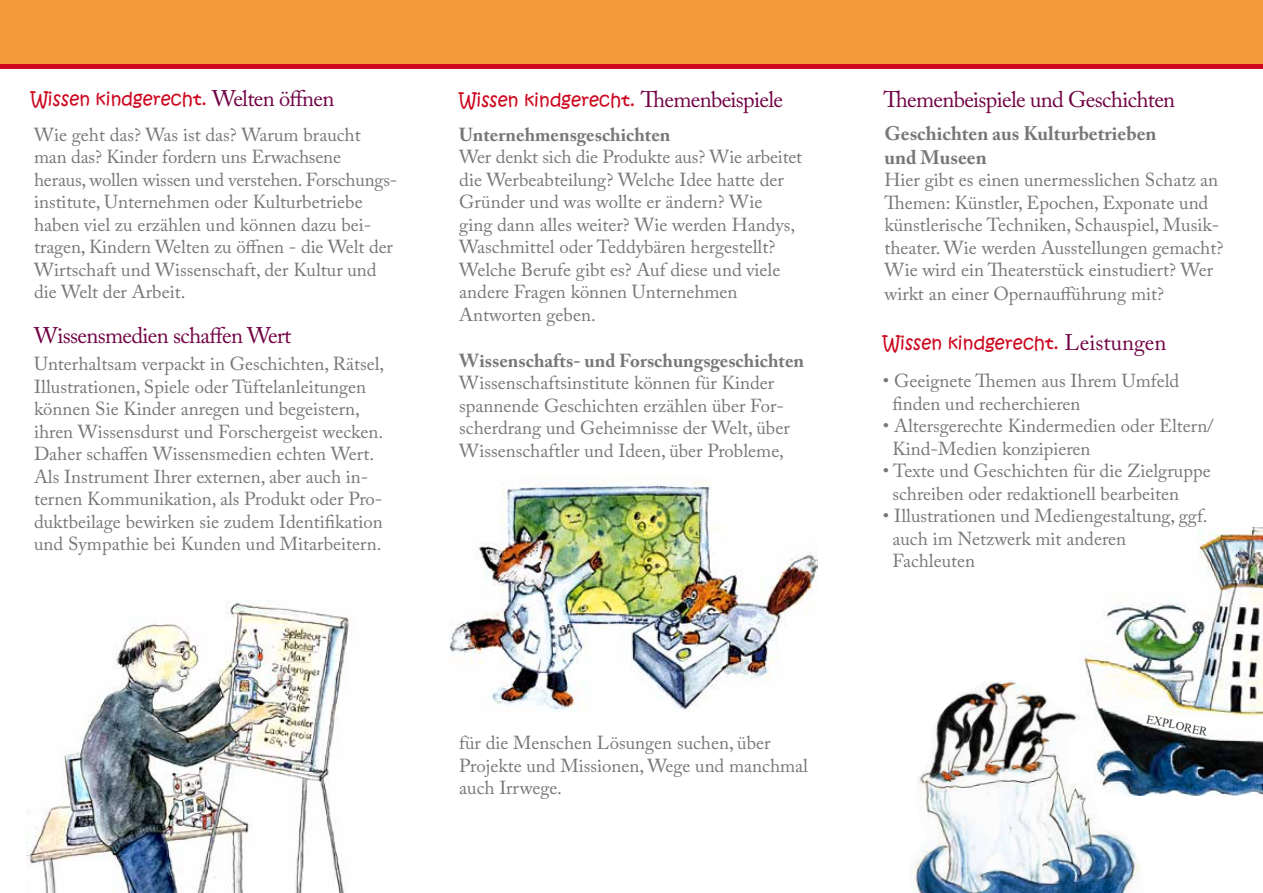
<style>
.page{position:relative;width:1263px;height:893px;background:#fff}
.page>*{position:absolute;margin:0;border:0;box-sizing:border-box;transform-origin:0 0}
.t1{font:22.5px "Adobe Caslon Pro";letter-spacing:-.03em;color:#710244}
.t2{font:700 19.5px/23.4px "Adobe Caslon Pro";color:#777}
.t3{font:18.75px/22.5px "Adobe Caslon Pro";color:#777}
.t4{font:700 18.75px "Adobe Caslon Pro";color:#777}
.t5{font:18px "Kristen ITC";color:#cd071e}
.t6{font:12px "Times New Roman";color:#313533}
.s1{font-family:"Adobe Caslon Pro";font-size:22.5px;color:#710244}
</style>
<div class="page">
<img style="left:449px;top:481px;width:369px;height:230px">
<img style="left:27px;top:616px;width:327px;height:277px">
<div style="left:0;top:0;width:1263px;height:68px;background:#cd071e"></div>
<div style="left:0;top:0;width:1263px;height:64px;background:#f39a3b"></div>
<img style="left:1083px;top:527px;width:180px;height:269px">
<img style="left:912px;top:680px;width:232px;height:213px">
<p class="t5" style="left:31px;top:88px;width:305px">Wissen kindgerecht. <span class="s1">Welten öffnen</span></p>
<p class="t1" style="left:883px;top:86px;width:293px">Themenbeispiele und Geschichten</p>
<p class="t5" style="left:459px;top:88px;width:325px">Wissen kindgerecht. <span class="s1">Themenbeispiele</span></p>
<p class="t3" style="left:34px;top:123px;width:365px">Wie geht das? Was ist das? Warum braucht man das? Kinder fordern uns Erwachsene heraus, wollen wissen und verstehen. Forschungs&shy;institute, Unternehmen oder Kulturbetriebe haben viel zu erzählen und können dazu bei&shy;tragen, Kindern Welten zu öffnen - die Welt der Wirtschaft und Wissenschaft, der Kultur und die Welt der Arbeit.</p>
<p class="t1" style="left:34px;top:322px;width:259px">Wissensmedien schaffen Wert</p>
<p class="t3" style="left:34px;top:352px;width:352px">Unterhaltsam verpackt in Geschichten, Rätsel, Illustrationen, Spiele oder Tüftelanleitungen können Sie Kinder anregen und begeistern, ihren Wissensdurst und Forschergeist wecken.<br>Daher schaffen Wissensmedien echten Wert.<br>Als Instrument Ihrer externen, aber auch in&shy;ternen Kommunikation, als Produkt oder Pro&shy;duktbeilage bewirken sie zudem Identifikation und Sympathie bei Kunden und Mitarbeitern.</p>
<p class="t4" style="left:459px;top:123px;width:213px">Unternehmensgeschichten</p>
<p class="t3" style="left:459px;top:146px;width:344px">Wer denkt sich die Produkte aus? Wie arbeitet die Werbeabteilung? Welche Idee hatte der Gründer und was wollte er ändern? Wie<br>ging dann alles weiter? Wie werden Handys, Waschmittel oder Teddybären hergestellt?<br>Welche Berufe gibt es? Auf diese und viele andere Fragen können Unternehmen Antworten geben.</p>
<p class="t4" style="left:459px;top:349px;width:346px">Wissenschafts- und Forschungsgeschichten</p>
<p class="t3" style="left:459px;top:372px;width:332px">Wissenschaftsinstitute können für Kinder spannende Geschichten erzählen über For&shy;scherdrang und Geheimnisse der Welt, über Wissenschaftler und Ideen, über Probleme,</p>
<p class="t3" style="left:459px;top:732px;width:350px">für die Menschen Lösungen suchen, über<br>Projekte und Missionen, Wege und manchmal auch Irrwege.</p>
<p class="t2" style="left:884px;top:122px;width:273px">Geschichten aus Kulturbetrieben und Museen</p>
<p class="t3" style="left:884px;top:169px;width:340px">Hier gibt es einen unermesslichen Schatz an Themen: Künstler, Epochen, Exponate und künstlerische Techniken, Schauspiel, Musik&shy;theater. Wie werden Ausstellungen gemacht?<br>Wie wird ein Theaterstück einstudiert? Wer wirkt an einer Opernaufführung mit?</p>
<p class="t5" style="left:883px;top:331px;width:285px">Wissen kindgerecht. <span class="s1">Leistungen</span></p>
<p class="t3" style="left:892px;top:370px;width:288px;text-indent:-10px">• Geeignete Themen aus Ihrem Umfeld finden und recherchieren</p>
<p class="t3" style="left:892px;top:415px;width:323px;text-indent:-10px">• Altersgerechte Kindermedien oder Eltern/<br>Kind-Medien konzipieren</p>
<p class="t3" style="left:892px;top:460px;width:320px;text-indent:-10px">• Texte und Geschichten für die Zielgruppe schreiben oder redaktionell bearbeiten</p>
<p class="t3" style="left:892px;top:505px;width:316px;text-indent:-10px">• Illustrationen und Mediengestaltung, ggf. auch im Netzwerk mit anderen<br>Fachleuten</p>
<p class="t6" style="left:1148px;top:710px;width:64px;rotate:12deg">EXPLORER</p>
</div>
